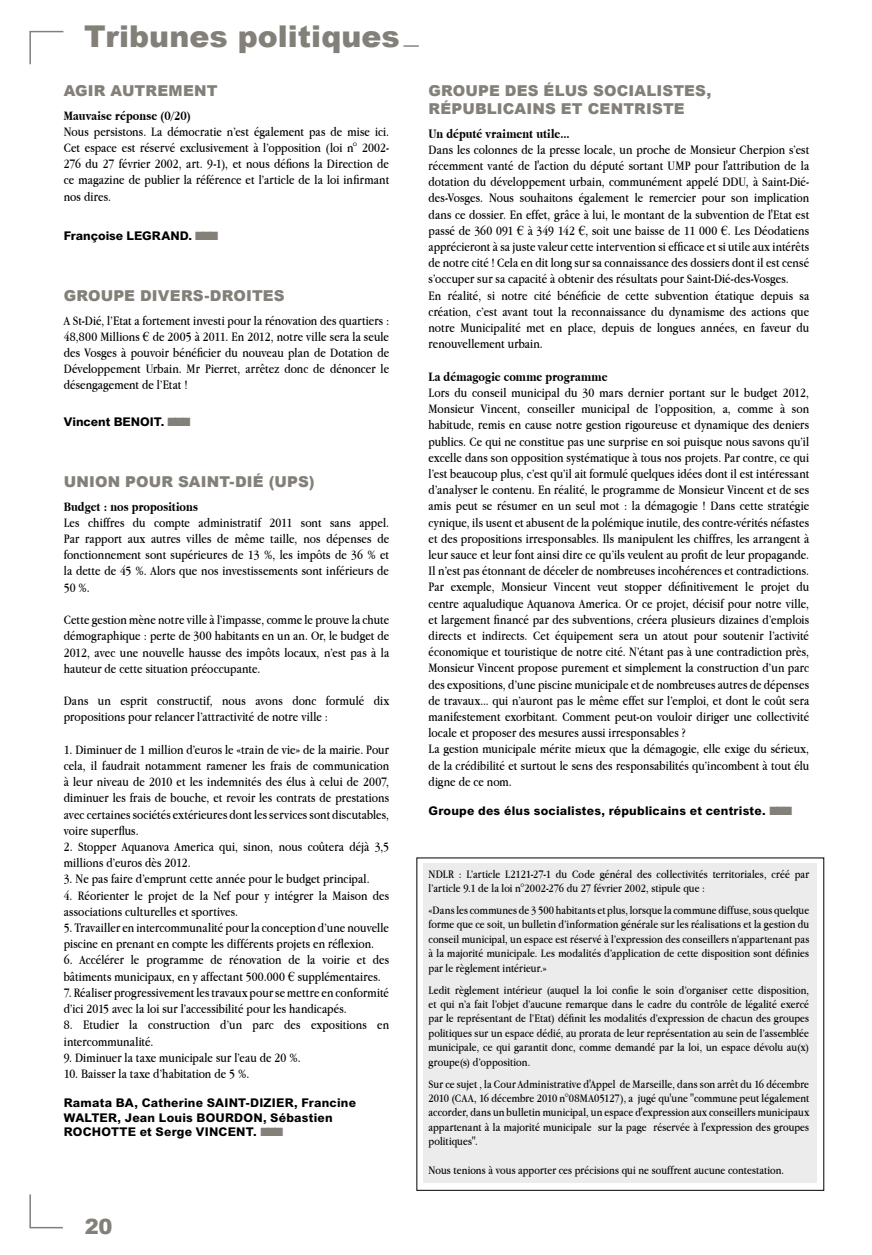
<style>
.page{position:relative;width:872px;height:1255px;background:#fff}
.page>*{position:absolute;margin:0;border:0;box-sizing:border-box;transform-origin:0 0}
.t1{font:900 30px "Arial";letter-spacing:.005em;color:#83807a}
.t2{font:900 21px "Arial";color:#83807a}
.t3{font:900 15px "Arial";letter-spacing:.01em;color:#83807a}
.t4{font:13.5px/16.2px "Apple Garamond";letter-spacing:.005em;color:#000}
.t5{font:700 13.5px "Apple Garamond";letter-spacing:.01em;color:#000}
.t6{font:12px/14.4px "Apple Garamond";letter-spacing:.01em;color:#000;text-align:justify}
.t7{font:800 12px/14.4px "Arial";letter-spacing:.015em;color:#000}
.t8{font:800 12px "Arial";letter-spacing:-.005em;color:#000}
.s1{color:#83807a}
.s2{font-family:"Times New Roman"}
</style>
<div class="page">
<div style="left:423px;top:863px;width:393px;height:320px;background:#ececec"></div>
<svg style="left:29px;top:1194px;width:34px;height:35px"></svg>
<svg style="left:29px;top:30px;width:35px;height:35px"></svg>
<h1 class="t1" style="left:84px;top:19px;width:336px">TRIBUNES POLITIQUES_</h1>
<p class="t3" style="left:64px;top:82px;width:155px">AGIR AUTREMENT</p>
<p class="t5" style="left:64px;top:108px;width:128px">Mauvaise réponse (0/20)</p>
<p class="t4" style="left:64px;top:123px;width:327px;text-align:justify">Nous persistons. La démocratie n’est également pas de mise ici.<br>Cet espace est réservé exclusivement à l’opposition (loi n° 2002- 276 du 27 février 2002, art. 9-1), et nous défions la Direction de ce magazine de publier la référence et l’article de la loi infirmant nos dires.</p>
<p class="t8" style="left:64px;top:228px;width:156px">Françoise Legrand. <span class="s1">■■■</span></p>
<p class="t3" style="left:64px;top:287px;width:221px">GROUPE DIVERS-DROITES</p>
<p class="t4" style="left:64px;top:312px;width:327px;text-align:justify">A St-Dié, l’Etat a fortement investi pour la rénovation des quartiers :<br>48,800 Millions <span class="s2">€</span> de 2005 à 2011. En 2012, notre ville sera la seule des Vosges à pouvoir bénéficier du nouveau plan de Dotation de Développement Urbain. Mr Pierret, arrêtez donc de dénoncer le désengagement de l’Etat !</p>
<p class="t8" style="left:64px;top:414px;width:128px">Vincent BENOIT. <span class="s1">■■■</span></p>
<p class="t3" style="left:64px;top:473px;width:252px">UN ION POUR SAINT-DIÉ (UPS)</p>
<p class="t5" style="left:64px;top:499px;width:136px">Budget : nos propositions</p>
<p class="t4" style="left:64px;top:514px;width:327px;text-align:justify">Les chiffres du compte administratif 2011 sont sans appel.<br>Par rapport aux autres villes de même taille, nos dépenses de fonctionnement sont supérieures de 13 %, les impôts de 36 % et la dette de 45 %. Alors que nos investissements sont inférieurs de 50 %.</p>
<p class="t4" style="left:64px;top:611px;width:327px;text-align:justify">Cette gestion mène notre ville à l’impasse, comme le prouve la chute démographique : perte de 300 habitants en un an. Or, le budget de 2012, avec une nouvelle hausse des impôts locaux, n’est pas à la hauteur de cette situation préoccupante.</p>
<p class="t4" style="left:64px;top:692px;width:327px">Dans un esprit constructif, nous avons donc formulé dix propositions pour relancer l’attractivité de notre ville :</p>
<p class="t4" style="left:64px;top:741px;width:327px;text-align:justify">1. Diminuer de 1 million d’euros le «train de vie» de la mairie. Pour cela, il faudrait notamment ramener les frais de communication à leur niveau de 2010 et les indemnités des élus à celui de 2007, diminuer les frais de bouche, et revoir les contrats de prestations avec certaines sociétés extérieures dont les services sont discutables, voire superflus.</p>
<p class="t4" style="left:64px;top:838px;width:327px">2. Stopper Aquanova America qui, sinon, nous coûtera déjà 3,5 millions d’euros dès 2012.</p>
<p class="t4" style="left:64px;top:870px;width:307px">3. Ne pas faire d’emprunt cette année pour le budget principal.</p>
<p class="t4" style="left:64px;top:886px;width:327px">4. Réorienter le projet de la Nef pour y intégrer la Maison des associations culturelles et sportives.</p>
<p class="t4" style="left:64px;top:919px;width:327px">5. Travailler en intercommunalité pour la conception d’une nouvelle piscine en prenant en compte les différents projets en réflexion.</p>
<p class="t4" style="left:64px;top:951px;width:327px">6. Accélérer le programme de rénovation de la voirie et des bâtiments municipaux, en y affectant 500.000 <span class="s2">€</span> supplémentaires.</p>
<p class="t4" style="left:64px;top:984px;width:327px">7. Réaliser progressivement les travaux pour se mettre en conformité d’ici 2015 avec la loi sur l’accessibilité pour les handicapés.</p>
<p class="t4" style="left:64px;top:1016px;width:327px">8. Etudier la construction d’un parc des expositions en intercommunalité.</p>
<p class="t4" style="left:64px;top:1048px;width:238px">9. Diminuer la taxe municipale sur l’eau de 20 %.</p>
<p class="t4" style="left:64px;top:1065px;width:187px">10. Baisser la taxe d’habitation de 5 %.</p>
<p class="t7" style="left:64px;top:1095px;width:294px">Ramata BA, Catherine SAINT-DIZIER, Francine<br>WALTER, Jean Louis BOURDON , Sébastien<br>ROCHOTTE et Serge VINCENT. <span class="s1">■■■</span></p>
<p class="t3" style="left:428px;top:82px;width:177px">GROUPE DES ÉLUS SOC</p>
<p class="t3" style="left:628px;top:82px;width:84px">IALISTES,</p>
<p class="t3" style="left:428px;top:100px;width:12px">RÉP</p>
<p class="t3" style="left:462px;top:100px;width:224px">UBLICAINS ET CENTRISTE</p>
<p class="t5" style="left:428px;top:126px;width:143px">Un député vraiment utile...</p>
<p class="t4" style="left:428px;top:141px;width:382px">Dans les colonnes de la presse locale, un proche de Monsieur Cherpion s’est récemment vanté de l'action du député sortant UMP pour l'attribution de la dotation du développement urbain, communément appelé DDU, à Saint-Dié&shy;des-Vosges. Nous souhaitons également le remercier pour son implication dans ce dossier. En effet, grâce à lui, le montant de la subvention de l'Etat est passé de 360 091 <span class="s2">€</span> à 349 142 <span class="s2">€</span>, soit une baisse de 11 000 <span class="s2">€</span>. Les Déodatiens apprécieront à sa juste valeur cette intervention si efficace et si utile aux intérêts de notre cité ! Cela en dit long sur sa connaissance des dossiers dont il est censé s’occuper sur sa capacité à obtenir des résultats pour Saint-Dié-des-Vosges.<br>En réalité, si notre cité bénéficie de cette subvention étatique depuis sa création, c’est avant tout la reconnaissance du dynamisme des actions que notre Municipalité met en place, depuis de longues années, en faveur du renouvellement urbain.</p>
<p class="t5" style="left:428px;top:369px;width:180px">La démagogie comme programme</p>
<p class="t4" style="left:428px;top:384px;width:382px">Lors du conseil municipal du 30 mars dernier portant sur le budget 2012, Monsieur Vincent, conseiller municipal de l’opposition, a, comme à son habitude, remis en cause notre gestion rigoureuse et dynamique des deniers publics. Ce qui ne constitue pas une surprise en soi puisque nous savons qu’il excelle dans son opposition systématique à tous nos projets. Par contre, ce qui l’est beaucoup plus, c’est qu’il ait formulé quelques idées dont il est intéressant d’analyser le contenu. En réalité, le programme de Monsieur Vincent et de ses amis peut se résumer en un seul mot : la démagogie ! Dans cette stratégie cynique, ils usent et abusent de la polémique inutile, des contre-vérités néfastes et des propositions irresponsables. Ils manipulent les chiffres, les arrangent à leur sauce et leur font ainsi dire ce qu’ils veulent au profit de leur propagande.<br>Il n’est pas étonnant de déceler de nombreuses incohérences et contradictions.<br>Par exemple, Monsieur Vincent veut stopper définitivement le projet du centre aqualudique Aquanova America. Or ce projet, décisif pour notre ville, et largement financé par des subventions, créera plusieurs dizaines d’emplois directs et indirects. Cet équipement sera un atout pour soutenir l’activité économique et touristique de notre cité. N’étant pas à une contradiction près, Monsieur Vincent propose purement et simplement la construction d’un parc des expositions, d’une piscine municipale et de nombreuses autres de dépenses de travaux... qui n’auront pas le même effet sur l’emploi, et dont le coût sera manifestement exorbitant. Comment peut-on vouloir diriger une collectivité locale et proposer des mesures aussi irresponsables ?<br>La gestion municipale mérite mieux que la démagogie, elle exige du sérieux, de la crédibilité et surtout le sens des responsabilités qu’incombent à tout élu digne de ce nom.</p>
<p class="t7" style="left:428px;top:803px;width:365px">Groupe des élus socialistes, républicains et centriste. <span class="s1">■■■</span></p>
<p class="t6" style="left:428px;top:866px;width:382px">NDLR : L’article L2121-27-1 du Code général des collectivités territoriales, créé par l’article 9.1 de la loi n°2002-276 du 27 février 2002, stipule que :</p>
<p class="t6" style="left:428px;top:902px;width:382px">«Dans les communes de 3 500 habitants et plus, lorsque la commune diffuse, sous quelque forme que ce soit, un bulletin d’information générale sur les réalisations et la gestion du conseil municipal, un espace est réservé à l’expression des conseillers n’appartenant pas à la majorité municipale. Les modalités d’application de cette disposition sont définies par le règlement intérieur.»</p>
<p class="t6" style="left:428px;top:982px;width:382px">Ledit règlement intérieur (auquel la loi confie le soin d’organiser cette disposition, et qui n’a fait l’objet d’aucune remarque dans le cadre du contrôle de légalité exercé par le représentant de l’Etat) définit les modalités d’expression de chacun des groupes politiques sur un espace dédié, au prorata de leur représentation au sein de l’assemblée municipale, ce qui garantit donc, comme demandé par la loi, un espace dévolu au(x) groupe(s) d’opposition.</p>
<p class="t6" style="left:428px;top:1076px;width:382px">Sur ce sujet , la Cour Administrative d'Appel de Marseille, dans son arrêt du 16 décembre 2010 (CAA, 16 décembre 2010 n°08MA05127), a jugé qu'une "commune peut légalement accorder, dans un bulletin municipal, un espace d'expression aux conseillers municipaux appartenant à la majorité municipale sur la page réservée à l'expression des groupes politiques".</p>
<p class="t6" style="left:428px;top:1162px;width:357px">Nous tenions à vous apporter ces précisions qui ne souffrent aucune contestation.</p>
<h2 class="t2" style="left:85px;top:1214px;width:29px">20</h2>
</div>
